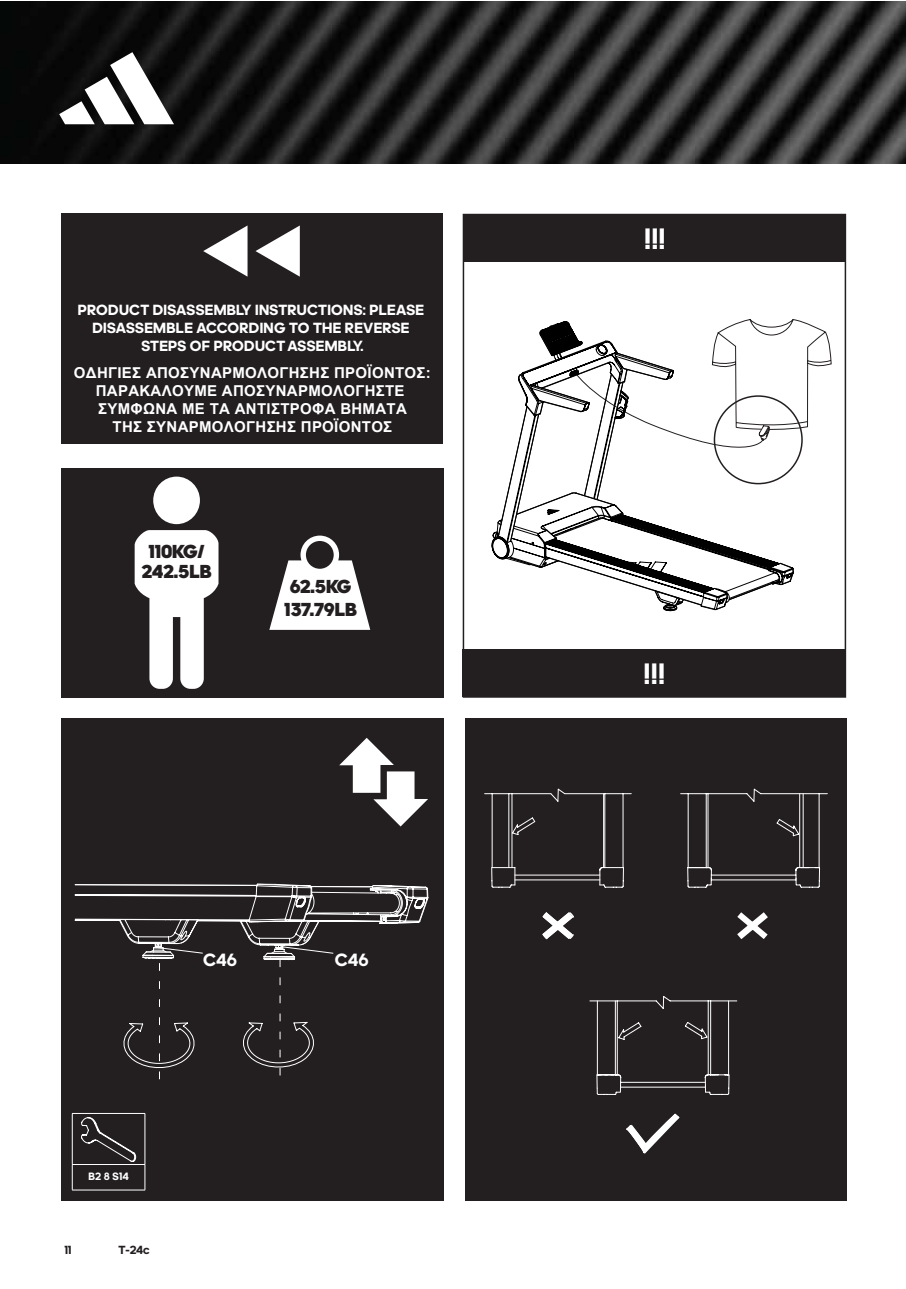
<style>
.page{position:relative;width:906px;height:1289px;background:#fff}
.page>*{position:absolute;margin:0;border:0;box-sizing:border-box;transform-origin:0 0}
.t1{font:700 30px "adineue PRO";color:#fff}
.t2{font:900 19.05px/20.7px "adineue PRO";color:#231f20;text-align:center}
.t3{font:700 18px "adineue PRO";color:#fff}
.t4{font:700 15px/18px "Arial";letter-spacing:.02em;color:#fff;text-align:center}
.t5{font:700 15px/18px "adineue PRO";letter-spacing:.02em;color:#fff;text-align:center}
.t6{font:700 12px "adineue PRO";color:#231f20}
.t7{font:700 10.8px "adineue PRO";color:#fff}
</style>
<div class="page">
<img style="left:0;top:1px;width:906px;height:162px">
<svg style="left:59px;top:52px;width:115px;height:72px"></svg>
<div style="left:61px;top:214px;width:381px;height:230px;background:#231f20"></div>
<svg style="left:203px;top:226px;width:44px;height:51px"></svg>
<svg style="left:255px;top:225px;width:45px;height:52px"></svg>
<div style="left:61px;top:468px;width:382px;height:229px;background:#231f20"></div>
<svg style="left:135px;top:476px;width:83px;height:213px"></svg>
<svg style="left:269px;top:560px;width:101px;height:70px"></svg>
<svg style="left:300px;top:535px;width:39px;height:39px"></svg>
<div style="left:306px;top:541px;width:28px;height:27px;background:#231f20;border-radius:50%"></div>
<div style="left:61px;top:717px;width:382px;height:483px;background:#231f20"></div>
<svg style="left:339px;top:738px;width:89px;height:88px"></svg>
<svg style="left:75px;top:883px;width:354px;height:195px"></svg>
<svg style="left:81px;top:1117px;width:55px;height:44px"></svg>
<hr style="left:72px;top:1113px;width:73px;height:1px;background:#fff">
<hr style="left:72px;top:1113px;width:1px;height:51px;background:#fff">
<hr style="left:145px;top:1113px;width:1px;height:51px;background:#fff">
<hr style="left:72px;top:1164px;width:73px;height:1px;background:#fff">
<svg style="left:72px;top:1165px;width:1px;height:24px"></svg>
<svg style="left:145px;top:1164px;width:1px;height:25px"></svg>
<hr style="left:72px;top:1189px;width:73px;height:1px;background:#fff">
<div style="left:465px;top:717px;width:381px;height:483px;background:#231f20"></div>
<svg style="left:542px;top:912px;width:32px;height:28px"></svg>
<svg style="left:737px;top:912px;width:31px;height:27px"></svg>
<svg style="left:484px;top:788px;width:344px;height:100px"></svg>
<svg style="left:626px;top:1113px;width:54px;height:41px"></svg>
<svg style="left:589px;top:996px;width:148px;height:99px"></svg>
<div style="left:464px;top:214px;width:382px;height:48px;background:#231f20"></div>
<div style="left:463px;top:648px;width:383px;height:48px;background:#231f20"></div>
<div style="left:463px;top:214px;width:383px;height:483px;border:2px solid #231f20"></div>
<svg style="left:491px;top:151px;width:341px;height:459px"></svg>
<p class="t5" style="left:78px;top:301px;width:348px">PRODUCT DISASSEMBLY INSTRUCTIONS: PLEASE<br>DISASSEMBLE ACCORDING TO THE REVERSE<br>STEPS OF PRODUCT‐ASSEMBLY.</p>
<p class="t4" style="left:74px;top:364px;width:358px">ΟΔΗΓΙΕΣ ΑΠΟΣΥΝΑΡΜΟΛΟΓΗΣΗΣ ΠΡΟΪΟΝΤΟΣ:<br>ΠΑΡΑΚΑΛΟΥΜΕ ΑΠΟΣΥΝΑΡΜΟΛΟΓΗΣΤΕ ΣΥΜΦΩΝΑ ΜΕ ΤΑ ΑΝΤΙΣΤΡΟΦΑ ΒΗΜΑΤΑ<br>ΤΗΣ ΣΥΝΑΡΜΟΛΟΓΗΣΗΣ ΠΡΟΪΟΝΤΟΣ</p>
<p class="t2" style="left:141px;top:540px;width:72px">110KG/<br>242.5LB</p>
<p class="t2" style="left:284px;top:574px;width:74px;line-height:23px;text-align:left">62.5KG<br>137.79LB</p>
<p class="t3" style="left:203px;top:949px;width:35px">C46</p>
<p class="t3" style="left:335px;top:949px;width:35px">C46</p>
<p class="t7" style="left:88px;top:1169px;width:42px">B2 8 S14</p>
<p class="t6" style="left:64px;top:1242px;width:8px">11</p>
<p class="t6" style="left:118px;top:1242px;width:33px">T-24c</p>
<h1 class="t1" style="left:644px;top:221px;width:23px">!!!</h1>
<h1 class="t1" style="left:644px;top:656px;width:23px">!!!</h1>
</div>
